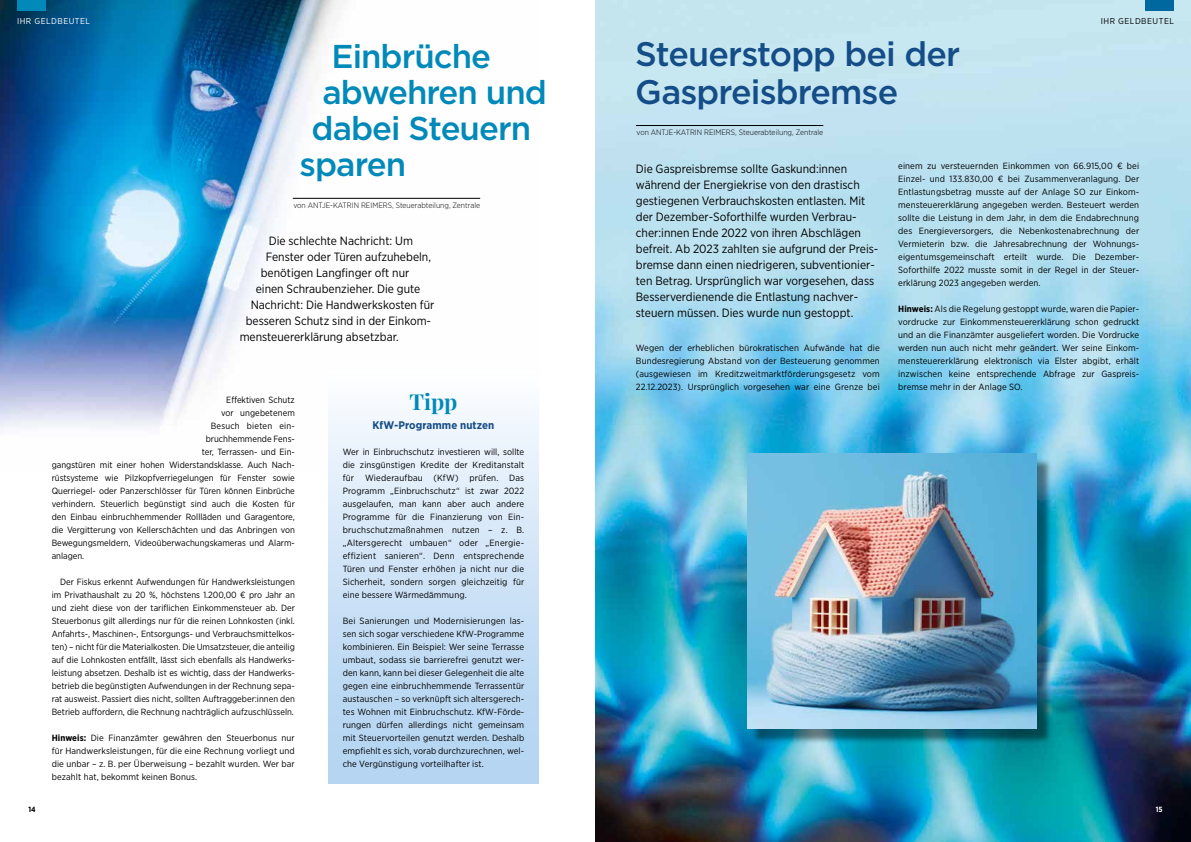
<style>
.page{position:relative;width:1191px;height:842px;background:#fff}
.page>*{position:absolute;margin:0;border:0;box-sizing:border-box;transform-origin:0 0}
.t1{font:500 34px/38.2px "Gotham";letter-spacing:-.025em;color:#144d87}
.t2{font:500 33px "Gotham";letter-spacing:-.03em;color:#0089b9}
.t3{font:700 22px "Playfair Display";color:#0089b9}
.t4{font:12px/16px "Gotham Narrow";color:#000}
.t5{font:700 11px "Gotham Narrow";letter-spacing:.01em;color:#144d87}
.t6{font:9px/13px "Gotham Narrow";color:#000;text-align:justify}
.t7{font:9px "Gotham Narrow";letter-spacing:.02em;color:#000}
.t8{font:8.5px "Gotham Narrow";letter-spacing:.06em;color:#000}
.t9{font:8.5px "Gotham Narrow";letter-spacing:.06em;color:#fff}
.t10{font:300 7.8px "Gotham Narrow";color:#000}
.t11{font:700 7.5px "Gotham Narrow";color:#000}
.t12{font:700 7.5px "Gotham Narrow";color:#fff}
.s1{font-weight:700}
</style>
<div class="page">
<img style="left:0;top:0;width:481px;height:470px">
<div style="left:329px;top:371px;width:210px;height:413px;background:linear-gradient(to bottom,#f8fbfe,#acd0f0)"></div>
<img style="left:595px;top:0;width:596px;height:842px">
<div style="left:751px;top:458px;width:301px;height:285px;background:#000;opacity:.45"></div>
<img style="left:747px;top:454px;width:289px;height:274px">
<div style="left:1145px;top:0;width:29px;height:11px;background:#00679f"></div>
<div style="left:17px;top:0;width:29px;height:11px;background:#0089b9"></div>
<hr style="left:293px;top:198px;width:187px;height:1px;background:#000">
<hr style="left:636px;top:125px;width:187px;height:1px;background:#000">
<p class="t9" style="left:17px;top:15px;width:75px">IHR GELDBEUTEL</p>
<h2 class="t2" style="left:331px;top:35px;width:161px">Einbrüche</h2>
<h2 class="t2" style="left:322px;top:71px;width:226px">abwehren und</h2>
<h2 class="t2" style="left:311px;top:107px;width:221px">dabei Steuern</h2>
<h2 class="t2" style="left:299px;top:143px;width:108px">sparen</h2>
<p class="t10" style="left:293px;top:200px;width:188px">von ANTJE-KATRIN REIMERS, Steuerabteilung, Zentrale</p>
<h3 class="t4" style="left:269px;top:233px;width:146px">Die schlechte Nachricht: Um</h3>
<h3 class="t4" style="left:266px;top:249px;width:167px">Fenster oder Türen aufzuhebeln,</h3>
<h3 class="t4" style="left:261px;top:265px;width:150px">benötigen Langfinger oft nur</h3>
<h3 class="t4" style="left:256px;top:281px;width:166px">einen Schraubenzieher. Die gute</h3>
<h3 class="t4" style="left:251px;top:297px;width:185px">Nachricht: Die Handwerkskosten für</h3>
<h3 class="t4" style="left:246px;top:313px;width:187px">besseren Schutz sind in der Einkom-</h3>
<h3 class="t4" style="left:240px;top:329px;width:161px">mensteuererklärung absetzbar.</h3>
<p class="t6" style="left:226px;top:393px;width:70px">Effektiven Schutz</p>
<p class="t6" style="left:221px;top:406px;width:75px">vor ungebetenem</p>
<p class="t7" style="left:211px;top:420px;width:86px">Besuch bieten ein-</p>
<p class="t6" style="left:206px;top:432px;width:91px">bruchhemmende Fens-</p>
<p class="t6" style="left:202px;top:445px;width:94px">ter, Terrassen- und Ein-</p>
<p class="t6" style="left:52px;top:458px;width:245px">gangstüren mit einer hohen Widerstandsklasse. Auch Nach-</p>
<p class="t6" style="left:52px;top:471px;width:244px">rüstsysteme wie Pilzkopfverriegelungen für Fenster sowie</p>
<p class="t6" style="left:52px;top:484px;width:245px">Querriegel- oder Panzerschlösser für Türen können Einbrüche</p>
<p class="t6" style="left:52px;top:497px;width:245px">verhindern. Steuerlich begünstigt sind auch die Kosten für</p>
<p class="t6" style="left:52px;top:510px;width:244px">den Einbau einbruchhemmender Rollläden und Garagentore,</p>
<p class="t6" style="left:52px;top:523px;width:245px">die Vergitterung von Kellerschächten und das Anbringen von</p>
<p class="t6" style="left:52px;top:536px;width:244px">Bewegungsmeldern, Videoüberwachungskameras und Alarm-</p>
<p class="t6" style="left:52px;top:549px;width:34px">anlagen.</p>
<p class="t6" style="left:52px;top:575px;width:245px;text-indent:9px">Der Fiskus erkennt Aufwendungen für Handwerksleistungen im Privathaushalt zu 20 %, höchstens 1.200,00 € pro Jahr an und zieht diese von der tariflichen Einkommensteuer ab. Der Steuerbonus gilt allerdings nur für die reinen Lohnkosten (inkl.<br>Anfahrts-, Maschinen-, Entsorgungs- und Verbrauchsmittelkos&shy;ten) – nicht für die Materialkosten. Die Umsatzsteuer, die anteilig auf die Lohnkosten entfällt, lässt sich ebenfalls als Handwerks&shy;leistung absetzen. Deshalb ist es wichtig, dass der Handwerks&shy;betrieb die begünstigten Aufwendungen in der Rechnung sepa&shy;rat ausweist. Passiert dies nicht, sollten Auftraggeber:innen den Betrieb auffordern, die Rechnung nachträglich aufzuschlüsseln.</p>
<p class="t6" style="left:52px;top:731px;width:245px"><span class="s1">Hinweis:</span> Die Finanzämter gewähren den Steuerbonus nur für Handwerksleistungen, für die eine Rechnung vorliegt und die unbar – z. B. per Überweisung – bezahlt wurden. Wer bar bezahlt hat, bekommt keinen Bonus.</p>
<h3 class="t3" style="left:409px;top:385px;width:50px">Tipp</h3>
<p class="t5" style="left:372px;top:418px;width:123px">KfW-Programme nutzen</p>
<p class="t6" style="left:343px;top:445px;width:183px">Wer in Einbruchschutz investieren will, sollte die zinsgünstigen Kredite der Kreditanstalt für Wiederaufbau (KfW) prüfen. Das Programm „Einbruchschutz“ ist zwar 2022 ausgelaufen, man kann aber auch andere Programme für die Finanzierung von Ein&shy;bruchschutzmaßnahmen nutzen – z. B. „Altersgerecht umbauen“ oder „Energie&shy;effizient sanieren“. Denn entsprechende Türen und Fenster erhöhen ja nicht nur die Sicherheit, sondern sorgen gleichzeitig für eine bessere Wärmedämmung.</p>
<p class="t6" style="left:343px;top:614px;width:183px">Bei Sanierungen und Modernisierungen las&shy;sen sich sogar verschiedene KfW-Programme kombinieren. Ein Beispiel: Wer seine Terrasse umbaut, sodass sie barrierefrei genutzt wer&shy;den kann, kann bei dieser Gelegenheit die alte gegen eine einbruchhemmende Terrassentür austauschen – so verknüpft sich altersgerech&shy;tes Wohnen mit Einbruchschutz. KfW-Förde&shy;rungen dürfen allerdings nicht gemeinsam mit Steuervorteilen genutzt werden. Deshalb empfiehlt es sich, vorab durchzurechnen, wel&shy;che Vergünstigung vorteilhafter ist.</p>
<h1 class="t1" style="left:635px;top:35px;width:326px">Steuerstopp bei der<br>Gaspreisbremse</h1>
<p class="t10" style="left:636px;top:127px;width:188px">von ANTJE-KATRIN REIMERS, Steuerabteilung, Zentrale</p>
<p class="t8" style="left:1100px;top:15px;width:75px">IHR GELDBEUTEL</p>
<p class="t4" style="left:636px;top:160px;width:244px">Die Gaspreisbremse sollte Gaskund:innen während der Energiekrise von den drastisch gestiegenen Verbrauchskosten entlasten. Mit der Dezember-Soforthilfe wurden Verbrau&shy;cher:innen Ende 2022 von ihren Abschlägen befreit. Ab 2023 zahlten sie aufgrund der Preis&shy;bremse dann einen niedrigeren, subventionier&shy;ten Betrag. Ursprünglich war vorgesehen, dass Besserverdienende die Entlastung nachver&shy;steuern müssen. Dies wurde nun gestoppt.</p>
<p class="t6" style="left:636px;top:341px;width:245px">Wegen der erheblichen bürokratischen Aufwände hat die Bundesregierung Abstand von der Besteuerung genommen (ausgewiesen im Kreditzweitmarktförderungsgesetz vom 22.12.2023). Ursprünglich vorgesehen war eine Grenze bei</p>
<p class="t6" style="left:898px;top:159px;width:242px">einem zu versteuernden Einkommen von 66.915,00 € bei Einzel- und 133.830,00 € bei Zusammenveranlagung. Der Entlastungsbetrag musste auf der Anlage SO zur Einkom&shy;mensteuererklärung angegeben werden. Besteuert werden sollte die Leistung in dem Jahr, in dem die Endabrechnung des Energieversorgers, die Nebenkostenabrechnung der Vermieterin bzw. die Jahresabrechnung der Wohnungs&shy;eigentumsgemeinschaft erteilt wurde. Die Dezember-Soforthilfe 2022 musste somit in der Regel in der Steuer&shy;erklärung 2023 angegeben werden.</p>
<p class="t6" style="left:898px;top:302px;width:242px"><span class="s1">Hinweis:</span> Als die Regelung gestoppt wurde, waren die Papier&shy;vordrucke zur Einkommensteuererklärung schon gedruckt und an die Finanzämter ausgeliefert worden. Die Vordrucke werden nun auch nicht mehr geändert. Wer seine Einkom&shy;mensteuererklärung elektronisch via Elster abgibt, erhält inzwischen keine entsprechende Abfrage zur Gaspreis&shy;bremse mehr in der Anlage SO.</p>
<p class="t11" style="left:28px;top:805px;width:9px">14</p>
<p class="t12" style="left:1155px;top:805px;width:8px">15</p>
</div>
